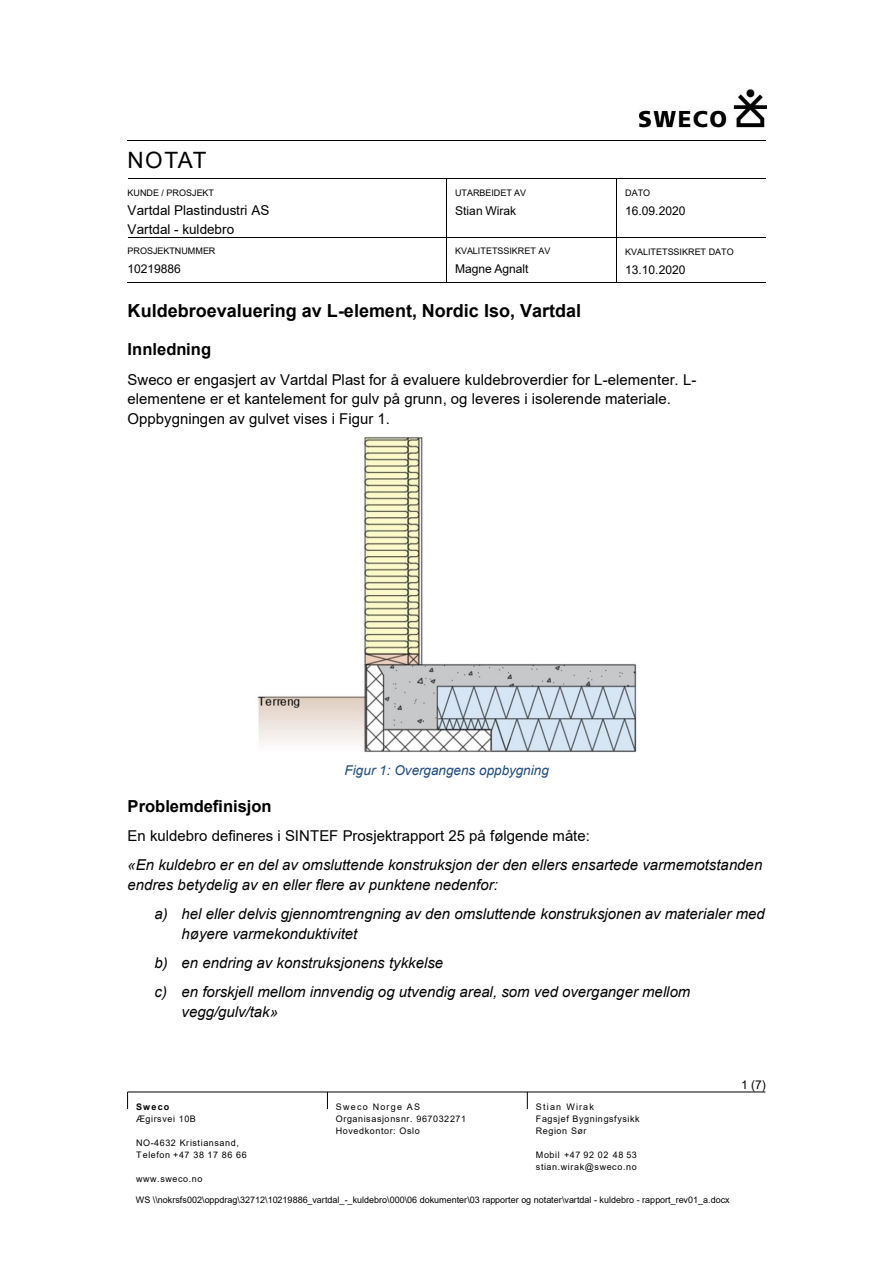
<style>
.page{position:relative;width:893px;height:1264px;background:#fff}
.page>*{position:absolute;margin:0;border:0;box-sizing:border-box;transform-origin:0 0}
.t1{font:22.5px "Arial";letter-spacing:.03em;color:#000}
.t2{font:700 18px "Arial";color:#000}
.t3{font:700 16.5px "Arial";color:#000}
.t4{font:italic 15px/19.8px "Arial";color:#000}
.t5{font:15px/19.6px "Arial";color:#000}
.t6{font:13.5px/19.5px "Arial";color:#000}
.t7{font:italic 13.5px "Arial";letter-spacing:.005em;color:#1f497d}
.t8{font:12px "Arial";letter-spacing:-.005em;color:#000}
.t9{font:9px "Arial";letter-spacing:.01em;color:#000}
.t10{font:9px/12px "Arial";letter-spacing:.065em;color:#000}
.t11{font:9px/12px "Arial";letter-spacing:.06em;color:#000}
.t12{font:700 9px "Arial";letter-spacing:.135em;color:#000}
</style>
<div class="page">
<svg style="left:127px;top:1091px;width:1px;height:17px"></svg>
<svg style="left:327px;top:1092px;width:1px;height:16px"></svg>
<hr style="left:128px;top:1091px;width:637px;height:1px;background:#000">
<svg style="left:527px;top:1091px;width:1px;height:17px"></svg>
<hr style="left:128px;top:140px;width:340px;height:1px;background:#000">
<hr style="left:468px;top:140px;width:298px;height:1px;background:#000">
<hr style="left:128px;top:179px;width:318px;height:1px;background:#000">
<hr style="left:447px;top:179px;width:170px;height:1px;background:#000">
<hr style="left:617px;top:179px;width:149px;height:1px;background:#000">
<hr style="left:446px;top:179px;width:1px;height:58px;background:#000">
<hr style="left:617px;top:179px;width:1px;height:58px;background:#000">
<hr style="left:128px;top:237px;width:318px;height:1px;background:#000">
<hr style="left:447px;top:237px;width:170px;height:1px;background:#000">
<hr style="left:617px;top:237px;width:149px;height:1px;background:#000">
<hr style="left:127px;top:282px;width:319px;height:1px;background:#000">
<hr style="left:446px;top:237px;width:1px;height:45px;background:#000">
<hr style="left:447px;top:282px;width:170px;height:1px;background:#000">
<hr style="left:617px;top:237px;width:1px;height:45px;background:#000">
<hr style="left:617px;top:282px;width:149px;height:1px;background:#000">
<img style="left:639px;top:89px;width:128px;height:38px">
<img style="left:257px;top:436px;width:380px;height:316px">
<h1 class="t1" style="left:128px;top:151px;width:80px">NOTAT</h1>
<p class="t9" style="left:128px;top:189px;width:88px">KUNDE / PROSJEKT</p>
<p class="t6" style="left:128px;top:201px;width:143px">Vartdal Plastindustri AS<br>Vartdal - kuldebro</p>
<p class="t9" style="left:128px;top:247px;width:89px">PROSJEKTNUMMER</p>
<p class="t8" style="left:128px;top:264px;width:55px">10219886</p>
<p class="t9" style="left:455px;top:189px;width:73px">UTARBEIDET AV</p>
<p class="t8" style="left:455px;top:206px;width:63px">Stian Wirak</p>
<p class="t9" style="left:455px;top:247px;width:97px">KVALITETSSIKRET AV</p>
<p class="t8" style="left:455px;top:264px;width:75px">Magne Agnalt</p>
<p class="t9" style="left:625px;top:189px;width:26px">DATO</p>
<p class="t8" style="left:625px;top:206px;width:62px">16.09.2020</p>
<p class="t9" style="left:625px;top:248px;width:110px">KVALITETSSIKRET DATO</p>
<p class="t8" style="left:625px;top:265px;width:62px">13.10.2020</p>
<p class="t2" style="left:128px;top:304px;width:455px">Kuldebroevaluering av L-element, Nordic Iso, Vartdal</p>
<p class="t3" style="left:128px;top:343px;width:85px">Innledning</p>
<p class="t5" style="left:128px;top:371px;width:570px">Sweco er engasjert av Vartdal Plast for å evaluere kuldebroverdier for L-elementer. L&shy;elementene er et kantelement for gulv på grunn, og leveres i isolerende materiale.<br>Oppbygningen av gulvet vises i Figur 1.</p>
<p class="t7" style="left:345px;top:764px;width:206px">Figur 1: Overgangens oppbygning</p>
<p class="t3" style="left:128px;top:799px;width:146px">Problemdefinisjon</p>
<p class="t5" style="left:128px;top:827px;width:464px">En kuldebro defineres i SINTEF Prosjektrapport 25 på følgende måte:</p>
<p class="t4" style="left:128px;top:856px;width:636px">«En kuldebro er en del av omsluttende konstruksjon der den ellers ensartede varmemotstanden endres betydelig av en eller flere av punktene nedenfor:</p>
<p class="t4" style="left:182px;top:905px;width:585px;text-indent:-27px">a) hel eller delvis gjennomtrengning av den omsluttende konstruksjonen av materialer med høyere varmekonduktivitet</p>
<p class="t4" style="left:155px;top:949px;width:537px;line-height:29px">b) en endring av konstruksjonens tykkelse<br>c) en forskjell mellom innvendig og utvendig areal, som ved overganger mellom</p>
<p class="t4" style="left:182px;top:1002px;width:98px">vegg/gulv/tak»</p>
<p class="t10" style="left:336px;top:1101px;width:132px">Sweco Norge AS<br>Organisasjonsnr. 967032271<br>Hovedkontor: Oslo</p>
<p class="t10" style="left:536px;top:1101px;width:105px">Stian Wirak<br>Fagsjef Bygningsfysikk<br>Region Sør</p>
<p class="t11" style="left:536px;top:1149px;width:102px">Mobil +47 92 02 48 53 stian.wirak@sweco.no</p>
<p class="t9" style="left:136px;top:1195px;width:595px">WS \\nokrsfs002\oppdrag\32712\10219886_vartdal_-_kuldebro\000\06 dokumenter\03 rapporter og notater\vartdal - kuldebro - rapport_rev01_a.docx</p>
<p class="t12" style="left:136px;top:1103px;width:35px">Sweco</p>
<p class="t11" style="left:136px;top:1113px;width:61px">Ægirsvei 10B</p>
<p class="t10" style="left:136px;top:1137px;width:112px">NO-4632 Kristiansand,<br>Telefon +47 38 17 86 66</p>
<p class="t11" style="left:136px;top:1173px;width:68px">www.sweco.no</p>
<p class="t8" style="left:741px;top:1079px;width:26px">1 (7)</p>
</div>
